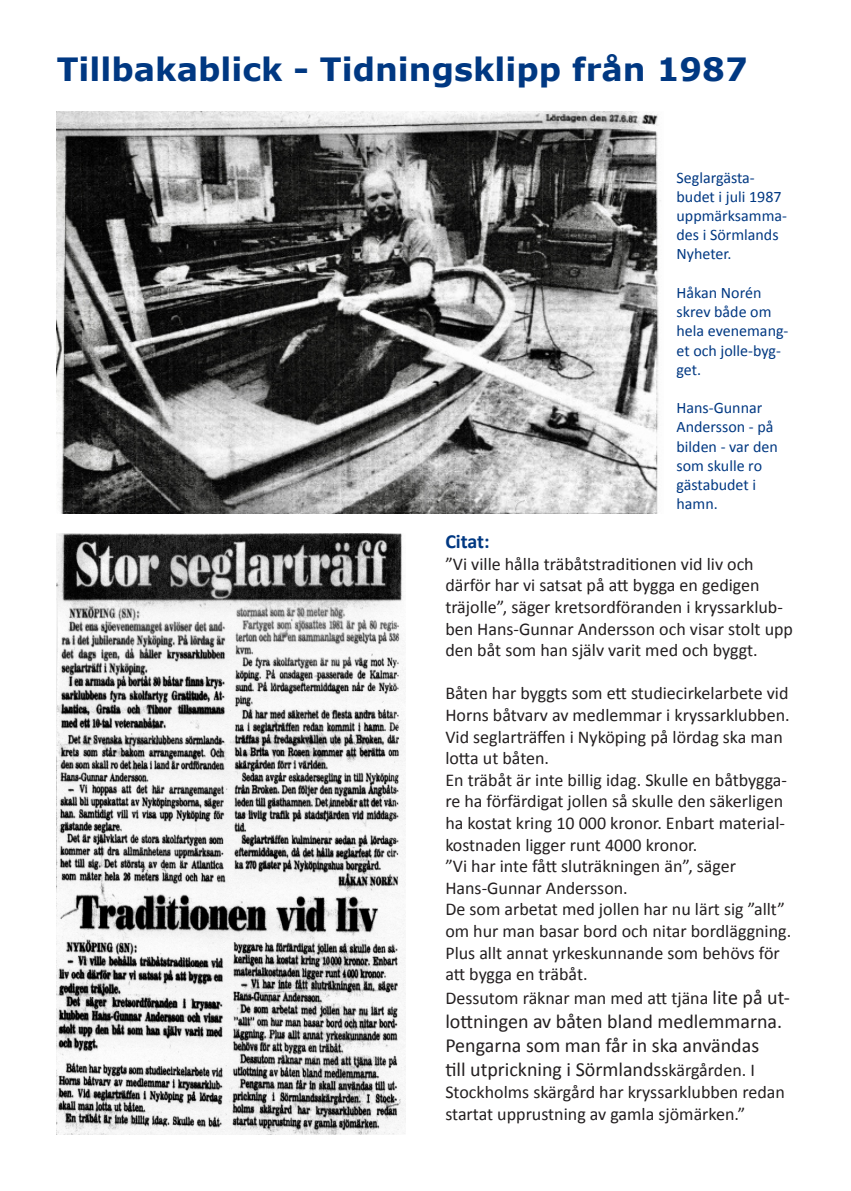
<style>
.page{position:relative;width:851px;height:1191px;background:#fff}
.page>*{position:absolute;margin:0;border:0;box-sizing:border-box;transform-origin:0 0}
.t1{font:700 32px "Verdana";color:#003882}
.t2{font:20px/24px "Calibri";color:#231f20}
.t3{font:700 20px "Calibri";letter-spacing:-.005em;color:#003882}
.t4{font:18px/21.6px "Calibri";color:#231f20}
.t5{font:16px/19.2px "Calibri";color:#003882}
.s1{font-size:20px}
.s2{font-size:18px}
</style>
<div class="page">
<img style="left:57px;top:111px;width:604px;height:402px">
<img style="left:57px;top:533px;width:348px;height:601px">
<p class="t1" style="left:57px;top:47px;width:692px">Tillbakablick - Tidningsklipp från 1987</p>
<p class="t5" style="left:676px;top:168px;width:80px">Seglargästa-</p>
<p class="t5" style="left:676px;top:187px;width:112px">budet i juli 1987 uppmärksamma&shy;des i Sörmlands<br>Nyheter.</p>
<p class="t5" style="left:676px;top:283px;width:113px">Håkan Norén skrev både om hela evenemang&shy;et och jolle-byg&shy;get.</p>
<p class="t5" style="left:676px;top:398px;width:103px">Hans-Gunnar<br>Andersson - på bilden - var den som skulle ro gästabudet i hamn.</p>
<p class="t3" style="left:445px;top:528px;width:46px">Citat:</p>
<p class="t4" style="left:445px;top:553px;width:349px">”Vi ville hålla träbåtstraditionen vid liv och därför har vi satsat på att bygga en gedigen träjolle”, säger kretsordföranden i kryssarklub&shy;ben Hans-Gunnar Andersson och visar stolt upp den båt som han själv varit med och byggt.</p>
<p class="t4" style="left:445px;top:682px;width:346px">Båten har byggts som ett studiecirkelarbete vid Horns båtvarv av medlemmar i kryssarklubben.<br>Vid seglarträffen i Nyköping på lördag ska man lotta ut båten.</p>
<p class="t4" style="left:445px;top:769px;width:343px">En träbåt är inte billig idag. Skulle en båtbygga&shy;re ha förfärdigat jollen så skulle den säkerligen ha kostat kring 10 000 kronor. Enbart material&shy;kostnaden ligger runt 4000 kronor.</p>
<p class="t4" style="left:445px;top:855px;width:292px">”Vi har inte fått sluträkningen än”, säger<br>Hans-Gunnar Andersson.</p>
<p class="t4" style="left:445px;top:898px;width:347px">De som arbetat med jollen har nu lärt sig ”allt” om hur man basar bord och nitar bordläggning.<br>Plus allt annat yrkeskunnande som behövs för att bygga en träbåt.</p>
<p class="t4" style="left:445px;top:987px;width:346px">Dessutom räknar man med att tjäna <span class="s1">lite på ut-</span></p>
<p class="t2" style="left:445px;top:1009px;width:338px">lottningen av båten bland medlemmarna.</p>
<p class="t2" style="left:445px;top:1033px;width:315px">Pengarna som man får in ska användas till utprickning i Sörmlands<span class="s2">skärgården. I</span></p>
<p class="t4" style="left:445px;top:1081px;width:341px">Stockholms skärgård har kryssarklubben redan startat upprustning av gamla sjömärken.”</p>
</div>
